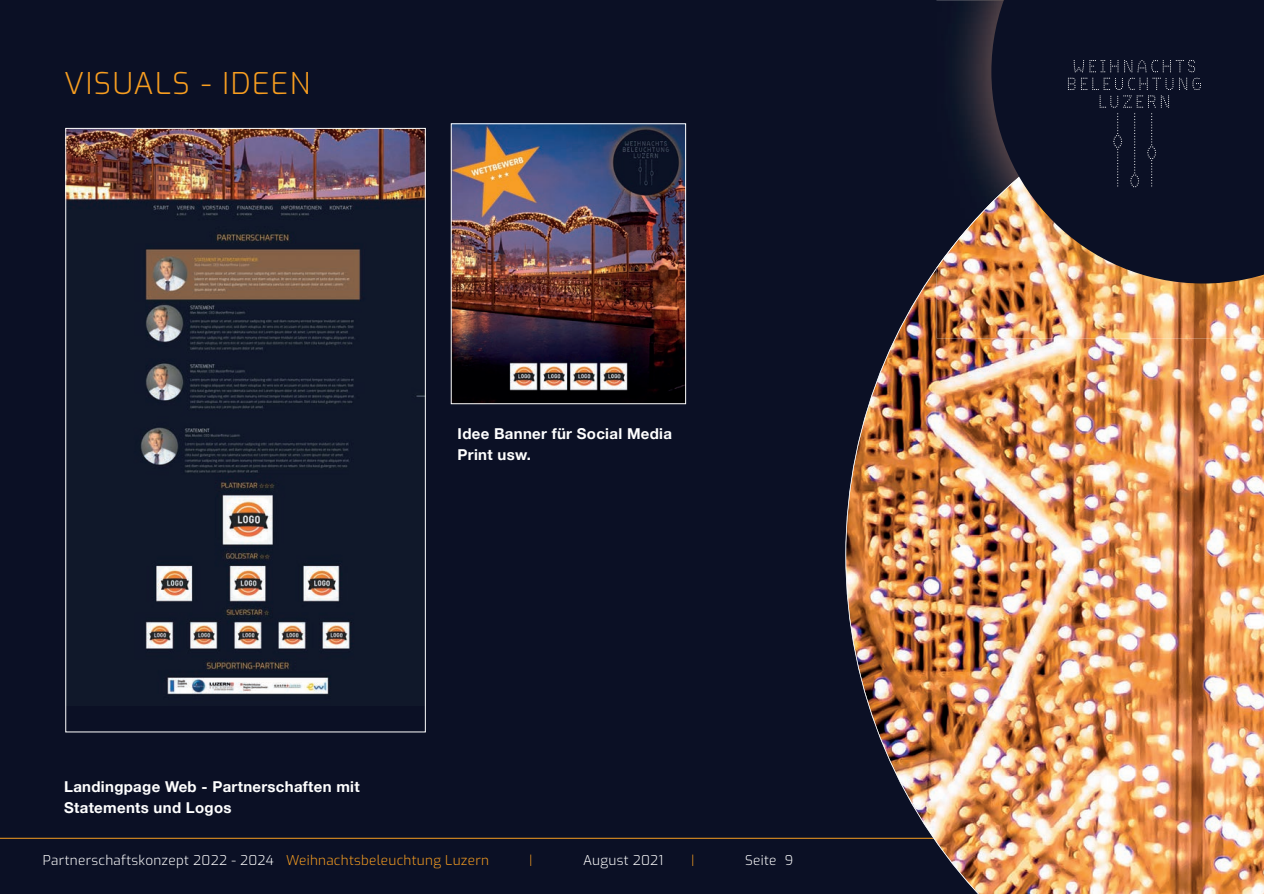
<style>
.page{position:relative;width:1264px;height:894px;background:#fff}
.page>*{position:absolute;margin:0;border:0;box-sizing:border-box;transform-origin:0 0}
.t1{font:100 30px "Exo";letter-spacing:.05em;color:#f89e20}
.t2{font:700 15px/21px "Helvetica Neue";letter-spacing:.02em;color:#fff}
.t3{font:100 13.5px "Exo";letter-spacing:.02em;color:#fff}
.t4{font:100 13.5px "Exo";color:#f89e20}
.s1{color:#f89e20}
</style>
<div class="page">
<div style="left:0;top:0;width:1263px;height:893px;background:#0b1025"></div>
<svg style="left:0;top:838px;width:845px;height:56px"></svg>
<img style="left:845px;top:268px;width:419px;height:626px">
<img style="left:936px;top:268px;width:328px;height:70px">
<img style="left:936px;top:0;width:55px;height:62px">
<img style="left:936px;top:62px;width:55px;height:206px">
<svg style="left:991px;top:0;width:273px;height:283px"></svg>
<svg style="left:1073px;top:60px;width:45px;height:12px"></svg>
<svg style="left:1124px;top:60px;width:71px;height:12px"></svg>
<svg style="left:1068px;top:78px;width:7px;height:12px"></svg>
<svg style="left:1179px;top:78px;width:22px;height:12px"></svg>
<svg style="left:1081px;top:78px;width:92px;height:109px"></svg>
<img style="left:67px;top:130px;width:357px;height:565px">
<img style="left:453px;top:125px;width:231px;height:277px">
<div style="left:451px;top:123px;width:235px;height:281px;border:1px solid #fff"></div>
<h1 class="t1" style="left:64px;top:62px;width:247px">VISUALS - IDEEN</h1>
<p class="t2" style="left:458px;top:423px;width:216px">Idee Banner für Social Media<br>Print usw.</p>
<p class="t2" style="left:64px;top:776px;width:297px">Landingpage Web - Partnerschaften mit<br>Statements und Logos</p>
<p class="t3" style="left:43px;top:850px;width:448px">Partnerschaftskonzept 2022 - 2024 <span class="s1">Weihnachtsbeleuchtung Luzern</span></p>
<p class="t4" style="left:529px;top:850px;width:5px">|</p>
<p class="t3" style="left:583px;top:850px;width:82px">August 2021</p>
<p class="t4" style="left:691px;top:850px;width:5px">|</p>
<p class="t3" style="left:745px;top:850px;width:50px">Seite 9</p>
</div>
